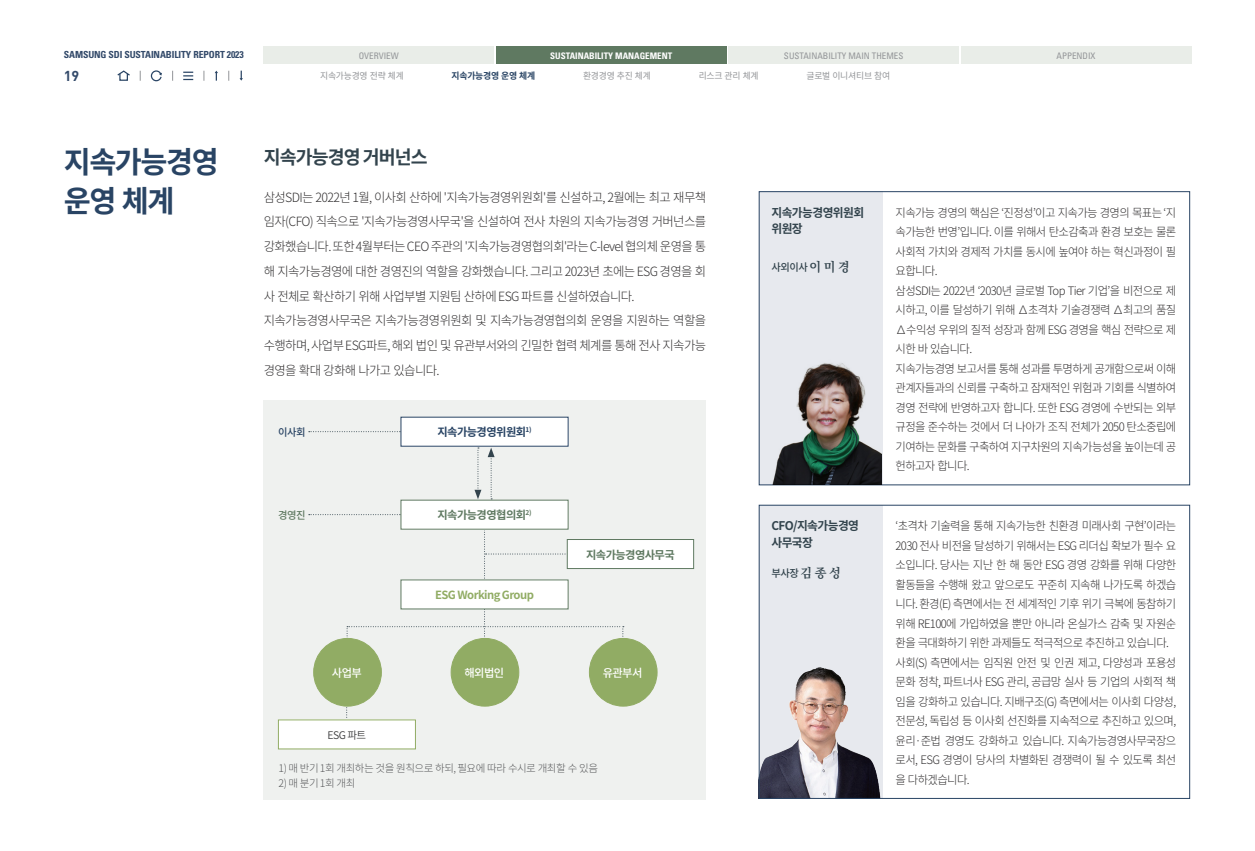
<style>
.page{position:relative;width:1255px;height:851px;background:#fff}
.page>*{position:absolute;margin:0;border:0;box-sizing:border-box;transform-origin:0 0}
.t1{font:700 30px "Noto Sans CJ Kkr";letter-spacing:-.05em;color:#294464}
.t2{font:700 18.75px "Noto Sans CJ Kkr";letter-spacing:-.05em;color:#33444d}
.t3{font:700 14.25px "DIN Pro";color:#334a6a}
.t4{font:300 12.75px/24.8px "Noto Sans CJ Kkr";letter-spacing:-.05em;color:#312f30;text-align:justify}
.t5{font:700 12px/16.5px "Noto Sans CJ Kkr";letter-spacing:-.05em;color:#33444d}
.t6{font:300 11.7px/19.5px "Noto Sans CJ Kkr";letter-spacing:-.055em;color:#312f30;text-align:justify}
.t7{font:700 11.25px "Noto Sans CJ Kkr";letter-spacing:-.05em;color:#5f7961}
.t8{font:700 11.25px "Noto Sans CJ Kkr";letter-spacing:-.05em;color:#91ac64}
.t9{font:700 11.25px "Noto Sans CJ Kkr";letter-spacing:-.05em;color:#294464}
.t10{font:500 11.25px "Noto Sans CJ Kkr";letter-spacing:-.05em;color:#fff}
.t11{font:300 10.5px "Noto Sans CJ Kkr";letter-spacing:-.05em;color:#57585a}
.t12{font:500 10.5px "Noto Sans CJ Kkr";letter-spacing:-.05em;color:#33444d}
.t13{font:600 10.5px "Noto Sans CJ Kkr";color:#3e3e3f}
.t14{font:500 10.5px "Noto Sans CJ Kkr";color:#294464}
.t15{font:500 10.5px "Noto Sans CJ Kkr";color:#5f7961}
.t16{font:700 condensed 9.75px "Univers LT Std";letter-spacing:-.01em;color:#334a6a}
.t17{font:condensed 9px "Univers LT Std";color:#939598}
.t18{font:9px "Noto Sans CJ Kkr";letter-spacing:-.025em;color:#939598}
.t19{font:700 condensed 9px "Univers LT Std";color:#fff}
.t20{font:700 9px "Noto Sans CJ Kkr";letter-spacing:-.025em;color:#294464}
.s1{font-family:"Ko Pub World Batang";font-weight:700;font-size:12.75px}
</style>
<div class="page">
<div style="left:264px;top:47px;width:230px;height:17px;background:#e9ede8"></div>
<div style="left:961px;top:47px;width:230px;height:17px;background:#e9ede8"></div>
<div style="left:496px;top:47px;width:230px;height:17px;background:#5f7961"></div>
<div style="left:728px;top:47px;width:230px;height:17px;background:#e9ede8"></div>
<div style="left:119px;top:73px;width:9px;height:8px;border:1px solid #294464"></div>
<svg style="left:117px;top:70px;width:13px;height:7px"></svg>
<svg style="left:183px;top:72px;width:10px;height:8px"></svg>
<svg style="left:150px;top:70px;width:12px;height:12px"></svg>
<svg style="left:215px;top:71px;width:3px;height:10px"></svg>
<svg style="left:239px;top:71px;width:4px;height:10px"></svg>
<div style="left:759px;top:505px;width:123px;height:293px;background:#e7e9ee"></div>
<div style="left:264px;top:400px;width:442px;height:399px;background:#eff1ef"></div>
<svg style="left:309px;top:431px;width:92px;height:1px"></svg>
<svg style="left:474px;top:447px;width:7px;height:52px"></svg>
<svg style="left:487px;top:448px;width:7px;height:51px"></svg>
<div style="left:401px;top:417px;width:167px;height:29px;background:#fff"></div>
<div style="left:589px;top:638px;width:68px;height:68px;background:#91ac64;border-radius:50%"></div>
<div style="left:589px;top:638px;width:68px;height:68px;border:1px solid #91ac64;border-radius:50%"></div>
<div style="left:401px;top:500px;width:167px;height:29px;background:#fff"></div>
<div style="left:401px;top:500px;width:167px;height:29px;border:1px solid #5f7961"></div>
<svg style="left:309px;top:507px;width:315px;height:164px"></svg>
<div style="left:567px;top:539px;width:126px;height:29px;background:#fff"></div>
<div style="left:567px;top:539px;width:126px;height:29px;border:1px solid #5f7961"></div>
<svg style="left:346px;top:706px;width:2px;height:12px"></svg>
<div style="left:314px;top:638px;width:67px;height:68px;background:#91ac64;border-radius:50%"></div>
<div style="left:313px;top:638px;width:68px;height:68px;border:1px solid #91ac64;border-radius:50%"></div>
<div style="left:451px;top:638px;width:68px;height:68px;background:#91ac64;border-radius:50%"></div>
<div style="left:451px;top:638px;width:68px;height:68px;border:1px solid #91ac64;border-radius:50%"></div>
<img style="left:761px;top:667px;width:119px;height:129px">
<div style="left:759px;top:191px;width:123px;height:294px;background:#e7e9ee"></div>
<div style="left:759px;top:191px;width:430px;height:294px;border:1px solid #294464"></div>
<div style="left:278px;top:719px;width:137px;height:29px;background:#fff"></div>
<img style="left:770px;top:363px;width:111px;height:122px">
<p class="t16" style="left:64px;top:49px;width:181px">SAMSUNG SDI SUSTAINABILITY REPORT 2023</p>
<p class="t3" style="left:64px;top:66px;width:17px">19</p>
<p class="t17" style="left:359px;top:50px;width:42px">OVERVIEW</p>
<p class="t19" style="left:550px;top:50px;width:123px">SUSTAINABILITY MANAGEMENT</p>
<p class="t17" style="left:784px;top:50px;width:121px">SUSTAINABILITY MAIN THEMES</p>
<p class="t17" style="left:1056px;top:50px;width:41px">APPENDIX</p>
<p class="t18" style="left:320px;top:70px;width:85px">지속가능경영 전략 체계</p>
<p class="t20" style="left:451px;top:70px;width:85px">지속가능경영 운영 체계</p>
<p class="t18" style="left:583px;top:70px;width:69px">환경경영 추진 체계</p>
<p class="t18" style="left:698px;top:70px;width:61px">리스크 관리 체계</p>
<p class="t18" style="left:806px;top:70px;width:85px">글로벌 이니셔티브 참여</p>
<p class="t1" style="left:64px;top:145px;width:156px">지속가능경영</p>
<p class="t1" style="left:64px;top:184px;width:112px">운영 체계</p>
<p class="t2" style="left:264px;top:146px;width:166px">지속가능경영 거버넌스</p>
<p class="t4" style="left:264px;top:185px;width:444px">삼성SDI는 2022년 1월, 이사회 산하에 '지속가능경영위원회'를 신설하고, 2월에는 최고 재무책 임자(CFO) 직속으로 '지속가능경영사무국'을 신설하여 전사 차원의 지속가능경영 거버넌스를 강화했습니다. 또한 4월부터는 CEO 주관의 '지속가능경영협의회'라는 C-level 협의체 운영을 통 해 지속가능경영에 대한 경영진의 역할을 강화했습니다. 그리고 2023년 초에는 ESG 경영을 회 사 전체로 확산하기 위해 사업부별 지원팀 산하에 ESG 파트를 신설하였습니다.</p>
<p class="t4" style="left:264px;top:308px;width:444px">지속가능경영사무국은 지속가능경영위원회 및 지속가능경영협의회 운영을 지원하는 역할을 수행하며, 사업부 ESG파트, 해외 법인 및 유관부서와의 긴밀한 협력 체계를 통해 전사 지속가능 경영을 확대 강화해 나가고 있습니다.</p>
<p class="t14" style="left:278px;top:426px;width:29px">이사회</p>
<p class="t9" style="left:437px;top:425px;width:96px">지속가능경영위원회<sup>1)</sup></p>
<p class="t15" style="left:278px;top:509px;width:29px">경영진</p>
<p class="t7" style="left:437px;top:508px;width:96px">지속가능경영협의회<sup>2)</sup></p>
<p class="t8" style="left:435px;top:588px;width:100px">ESG Working Group</p>
<p class="t10" style="left:332px;top:666px;width:31px">사업부</p>
<p class="t10" style="left:464px;top:666px;width:41px">해외법인</p>
<p class="t7" style="left:586px;top:548px;width:90px">지속가능경영사무국</p>
<p class="t10" style="left:602px;top:666px;width:41px">유관부서</p>
<p class="t13" style="left:327px;top:728px;width:40px">ESG 파트</p>
<p class="t11" style="left:279px;top:762px;width:321px">1) 매 반기 1회 개최하는 것을 원칙으로 하되, 필요에 따라 수시로 개최할 수 있음</p>
<p class="t11" style="left:279px;top:777px;width:78px">2) 매 분기 1회 개최</p>
<p class="t5" style="left:771px;top:204px;width:94px">지속가능경영위원회 위원장</p>
<p class="t12" style="left:771px;top:261px;width:80px">사외이사 <span class="s1">이 미 경</span></p>
<p class="t5" style="left:771px;top:518px;width:89px">CFO/지속가능경영</p>
<p class="t5" style="left:771px;top:534px;width:43px">사무국장</p>
<p class="t12" style="left:771px;top:567px;width:71px">부사장 <span class="s1">김 종 성</span></p>
<p class="t6" style="left:895px;top:203px;width:282px">지속가능 경영의 핵심은 ‘진정성’이고 지속가능 경영의 목표는 ‘지 속가능한 번영’입니다. 이를 위해서 탄소감축과 환경 보호는 물론 사회적 가치와 경제적 가치를 동시에 높여야 하는 혁신과정이 필 요합니다.</p>
<p class="t6" style="left:895px;top:281px;width:282px">삼성SDI는 2022년 ‘2030년 글로벌 Top Tier 기업’을 비전으로 제 시하고, 이를 달성하기 위해 ∆초격차 기술경쟁력 ∆최고의 품질 ∆수익성 우위의 질적 성장과 함께 ESG 경영을 핵심 전략으로 제 시한 바 있습니다.</p>
<p class="t6" style="left:895px;top:359px;width:282px">지속가능경영 보고서를 통해 성과를 투명하게 공개함으로써 이해 관계자들과의 신뢰를 구축하고 잠재적인 위험과 기회를 식별하여 경영 전략에 반영하고자 합니다. 또한 ESG 경영에 수반되는 외부 규정을 준수하는 것에서 더 나아가 조직 전체가 2050 탄소중립에 기여하는 문화를 구축하여 지구차원의 지속가능성을 높이는데 공 헌하고자 합니다.</p>
<p class="t6" style="left:895px;top:516px;width:282px">‘초격차 기술력을 통해 지속가능한 친환경 미래사회 구현’이라는 2030 전사 비전을 달성하기 위해서는 ESG 리더십 확보가 필수 요 소입니다. 당사는 지난 한 해 동안 ESG 경영 강화를 위해 다양한 활동들을 수행해 왔고 앞으로도 꾸준히 지속해 나가도록 하겠습 니다. 환경(E) 측면에서는 전 세계적인 기후 위기 극복에 동참하기 위해 RE100에 가입하였을 뿐만 아니라 온실가스 감축 및 자원순 환을 극대화하기 위한 과제들도 적극적으로 추진하고 있습니다.</p>
<p class="t6" style="left:895px;top:652px;width:282px">사회(S) 측면에서는 임직원 안전 및 인권 제고, 다양성과 포용성 문화 정착, 파트너사 ESG 관리, 공급망 실사 등 기업의 사회적 책 임을 강화하고 있습니다. 지배구조(G) 측면에서는 이사회 다양성, 전문성, 독립성 등 이사회 선진화를 지속적으로 추진하고 있으며, 윤리·준법 경영도 강화하고 있습니다. 지속가능경영사무국장으 로서, ESG 경영이 당사의 차별화된 경쟁력이 될 수 있도록 최선 을 다하겠습니다.</p>
</div>
